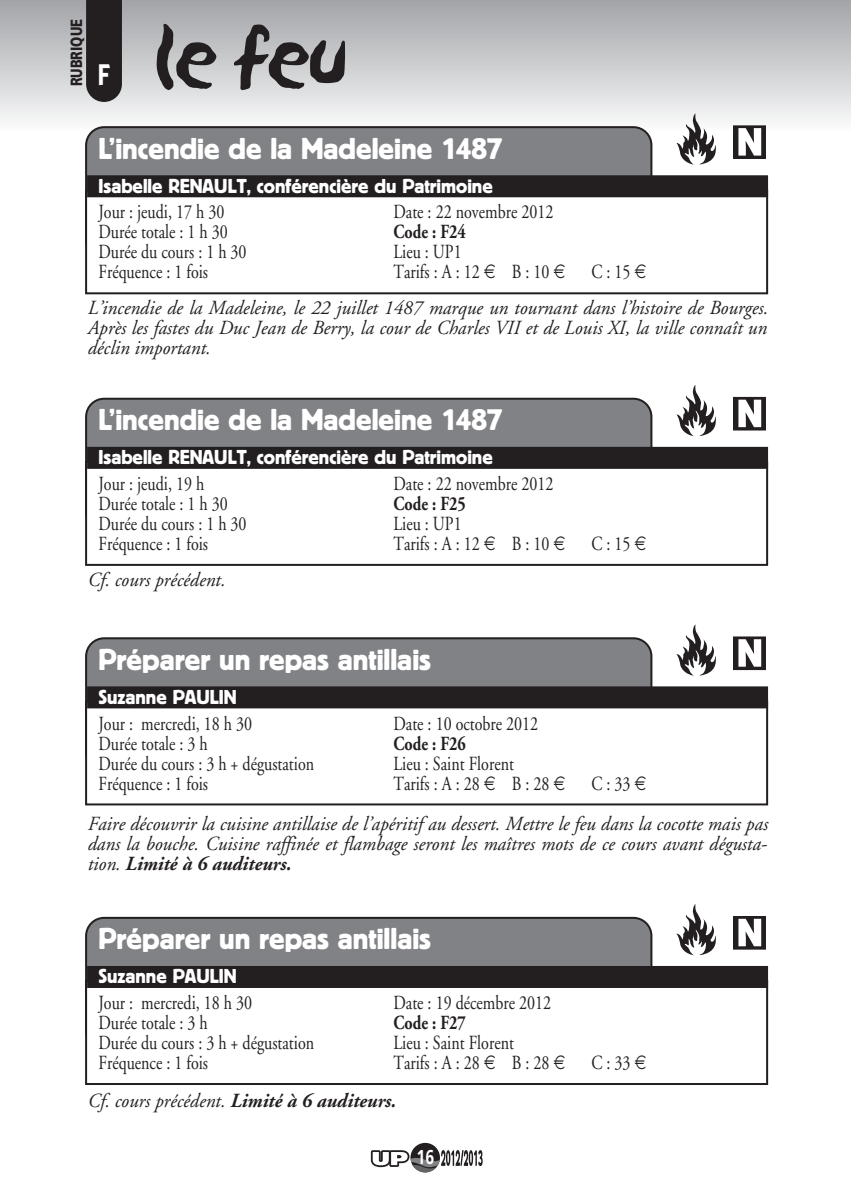
<style>
.page{position:relative;width:851px;height:1191px;background:#fff}
.page>*{position:absolute;margin:0;border:0;box-sizing:border-box;transform-origin:0 0}
.t1{font:72px "Sand";color:#231f20}
.t2{font:600 31px "Kabel Itc T";color:#fff;scale:.9 1}
.t3{font:30px "Block BE";color:#fff}
.t4{font:20px "Adobe Garamond";color:#231f20;scale:.8 1}
.t5{font:italic 20px/20px "Adobe Garamond";color:#231f20;text-align:justify;scale:.96 1}
.t6{font:20px "Block BE";color:#fff}
.t7{font:700 20px "Adobe Garamond";color:#231f20;scale:.8 1}
.t8{font:700 20px "Frutiger";color:#fff;scale:.8 1}
.t9{font:900 16.2px "Frutiger";color:#231f20;scale:.8 1}
.s1{font-weight:700}
</style>
<div class="page">
<div style="left:0;top:0;width:850px;height:130px;background:linear-gradient(to bottom,#a2a3a7,#f9f9fa)"></div>
<svg style="left:410px;top:1142px;width:30px;height:30px"></svg>
<svg style="left:371px;top:1150px;width:111px;height:22px"></svg>
<div style="left:86px;top:0;width:36px;height:102px;background:#231f20"></div>
<svg style="left:85px;top:126px;width:567px;height:63px;background:#7c7e81"></svg>
<div style="left:85px;top:189px;width:683px;height:105px;border:2px solid #231f20"></div>
<div style="left:733px;top:126px;width:32px;height:32px;background:#231f20"></div>
<div style="left:733px;top:125px;width:32px;height:34px;border:1px solid #231f20"></div>
<svg style="left:738px;top:128px;width:23px;height:28px"></svg>
<svg style="left:676px;top:113px;width:39px;height:52px"></svg>
<div style="left:87px;top:175px;width:681px;height:22px;background:#231f20"></div>
<svg style="left:85px;top:398px;width:567px;height:63px;background:#7c7e81"></svg>
<div style="left:85px;top:461px;width:683px;height:105px;border:2px solid #231f20"></div>
<svg style="left:735px;top:399px;width:28px;height:29px"></svg>
<div style="left:733px;top:397px;width:32px;height:33px;border:1px solid #231f20"></div>
<svg style="left:738px;top:400px;width:23px;height:27px"></svg>
<svg style="left:676px;top:385px;width:39px;height:51px"></svg>
<div style="left:87px;top:447px;width:681px;height:22px;background:#231f20"></div>
<svg style="left:85px;top:637px;width:567px;height:63px;background:#7d7e81"></svg>
<div style="left:85px;top:700px;width:683px;height:105px;border:2px solid #231f20"></div>
<svg style="left:735px;top:638px;width:28px;height:30px"></svg>
<div style="left:733px;top:636px;width:32px;height:34px;border:1px solid #231f20"></div>
<svg style="left:738px;top:639px;width:23px;height:27px"></svg>
<svg style="left:676px;top:624px;width:39px;height:52px"></svg>
<div style="left:87px;top:686px;width:681px;height:22px;background:#231f20"></div>
<div style="left:85px;top:917px;width:567px;height:63px;background:#808285"></div>
<div style="left:85px;top:980px;width:683px;height:105px;border:2px solid #231f20"></div>
<svg style="left:735px;top:918px;width:28px;height:29px"></svg>
<div style="left:733px;top:916px;width:32px;height:33px;border:1px solid #231f20"></div>
<svg style="left:738px;top:918px;width:23px;height:28px"></svg>
<svg style="left:676px;top:904px;width:39px;height:51px"></svg>
<div style="left:87px;top:966px;width:681px;height:22px;background:#231f20"></div>
<p class="t9" style="left:70px;top:86px;width:86px;rotate:-90deg">RUBRIQUE</p>
<h2 class="t2" style="left:97px;top:57px;width:16px">F</h2>
<h1 class="t1" style="left:153px;top:11px;width:200px">le feu</h1>
<h3 class="t3" style="left:98px;top:138px;width:405px">L’incendie de la Madeleine 1487</h3>
<p class="t6" style="left:98px;top:179px;width:396px">Isabelle RENAULT, conférencière du Patrimoine</p>
<p class="t4" style="left:98px;top:204px;width:159px">Jour : jeudi, 17 h 30</p>
<p class="t4" style="left:393px;top:204px;width:201px">Date : 22 novembre 2012</p>
<p class="t4" style="left:98px;top:224px;width:163px">Durée totale : 1 h 30</p>
<p class="t7" style="left:393px;top:224px;width:92px">Code : F24</p>
<p class="t4" style="left:98px;top:244px;width:187px">Durée du cours : 1 h 30</p>
<p class="t4" style="left:393px;top:244px;width:87px">Lieu : UP1</p>
<p class="t4" style="left:98px;top:264px;width:138px">Fréquence : 1 fois</p>
<p class="t4" style="left:393px;top:264px;width:109px">Tarifs : A : 12</p>
<p class="t4" style="left:511px;top:264px;width:49px">B:10</p>
<p class="t4" style="left:591px;top:264px;width:50px">C:15</p>
<p class="t5" style="left:87px;top:300px;width:710px">L’incendie de la Madeleine, le 22 juillet 1487 marque un tournant dans l’histoire de Bourges.<br>Après les fastes du Duc Jean de Berry, la cour de Charles VII et de Louis XI, la ville connaît un déclin important.</p>
<h3 class="t3" style="left:98px;top:409px;width:405px">L’incendie de la Madeleine 1487</h3>
<p class="t6" style="left:98px;top:450px;width:396px">Isabelle RENAULT, conférencière du Patrimoine</p>
<p class="t4" style="left:98px;top:476px;width:134px">Jour : jeudi, 19 h</p>
<p class="t4" style="left:393px;top:476px;width:201px">Date : 22 novembre 2012</p>
<p class="t4" style="left:98px;top:496px;width:163px">Durée totale : 1 h 30</p>
<p class="t7" style="left:393px;top:496px;width:92px">Code : F25</p>
<p class="t4" style="left:98px;top:516px;width:187px">Durée du cours : 1 h 30</p>
<p class="t4" style="left:393px;top:516px;width:87px">Lieu : UP1</p>
<p class="t4" style="left:98px;top:536px;width:138px">Fréquence : 1 fois</p>
<p class="t4" style="left:393px;top:536px;width:109px">Tarifs : A : 12</p>
<p class="t4" style="left:511px;top:536px;width:49px">B:10</p>
<p class="t4" style="left:591px;top:536px;width:50px">C:15</p>
<p class="t5" style="left:87px;top:571px;width:145px">Cf. cours précédent.</p>
<h3 class="t3" style="left:98px;top:649px;width:334px">Préparer un repas antillais</h3>
<p class="t6" style="left:98px;top:690px;width:140px">Suzanne PAULIN</p>
<p class="t4" style="left:98px;top:715px;width:193px">Jour : mercredi, 18 h 30</p>
<p class="t4" style="left:393px;top:715px;width:182px">Date : 10 octobre 2012</p>
<p class="t4" style="left:98px;top:735px;width:138px">Durée totale : 3 h</p>
<p class="t7" style="left:393px;top:735px;width:92px">Code : F26</p>
<p class="t4" style="left:98px;top:755px;width:271px">Durée du cours : 3 h + dégustation</p>
<p class="t4" style="left:393px;top:755px;width:152px">Lieu : Saint Florent</p>
<p class="t4" style="left:98px;top:775px;width:138px">Fréquence : 1 fois</p>
<p class="t4" style="left:393px;top:775px;width:109px">Tarifs : A : 28</p>
<p class="t4" style="left:511px;top:775px;width:49px">B:28</p>
<p class="t4" style="left:591px;top:775px;width:50px">C:33</p>
<p class="t5" style="left:87px;top:815px;width:710px">Faire découvrir la cuisine antillaise de l’apéritif au dessert. Mettre le feu dans la cocotte mais pas dans la bouche. Cuisine raffinée et flambage seront les maîtres mots de ce cours avant dégusta&shy;tion. <span class="s1">Limité à 6 auditeurs.</span></p>
<h3 class="t3" style="left:98px;top:928px;width:334px">Préparer un repas antillais</h3>
<p class="t6" style="left:98px;top:969px;width:140px">Suzanne PAULIN</p>
<p class="t4" style="left:98px;top:994px;width:193px">Jour : mercredi, 18 h 30</p>
<p class="t4" style="left:393px;top:994px;width:199px">Date : 19 décembre 2012</p>
<p class="t4" style="left:98px;top:1014px;width:138px">Durée totale : 3 h</p>
<p class="t7" style="left:393px;top:1014px;width:92px">Code : F27</p>
<p class="t4" style="left:98px;top:1034px;width:271px">Durée du cours : 3 h + dégustation</p>
<p class="t4" style="left:393px;top:1034px;width:152px">Lieu : Saint Florent</p>
<p class="t4" style="left:98px;top:1054px;width:138px">Fréquence : 1 fois</p>
<p class="t4" style="left:393px;top:1054px;width:109px">Tarifs : A : 28</p>
<p class="t4" style="left:511px;top:1054px;width:49px">B:28</p>
<p class="t4" style="left:591px;top:1054px;width:50px">C:33</p>
<p class="t5" style="left:87px;top:1092px;width:323px">Cf. cours précédent. <span class="s1">Limité à 6 auditeurs.</span></p>
<p class="t8" style="left:416px;top:1149px;width:24px">16</p>
</div>
